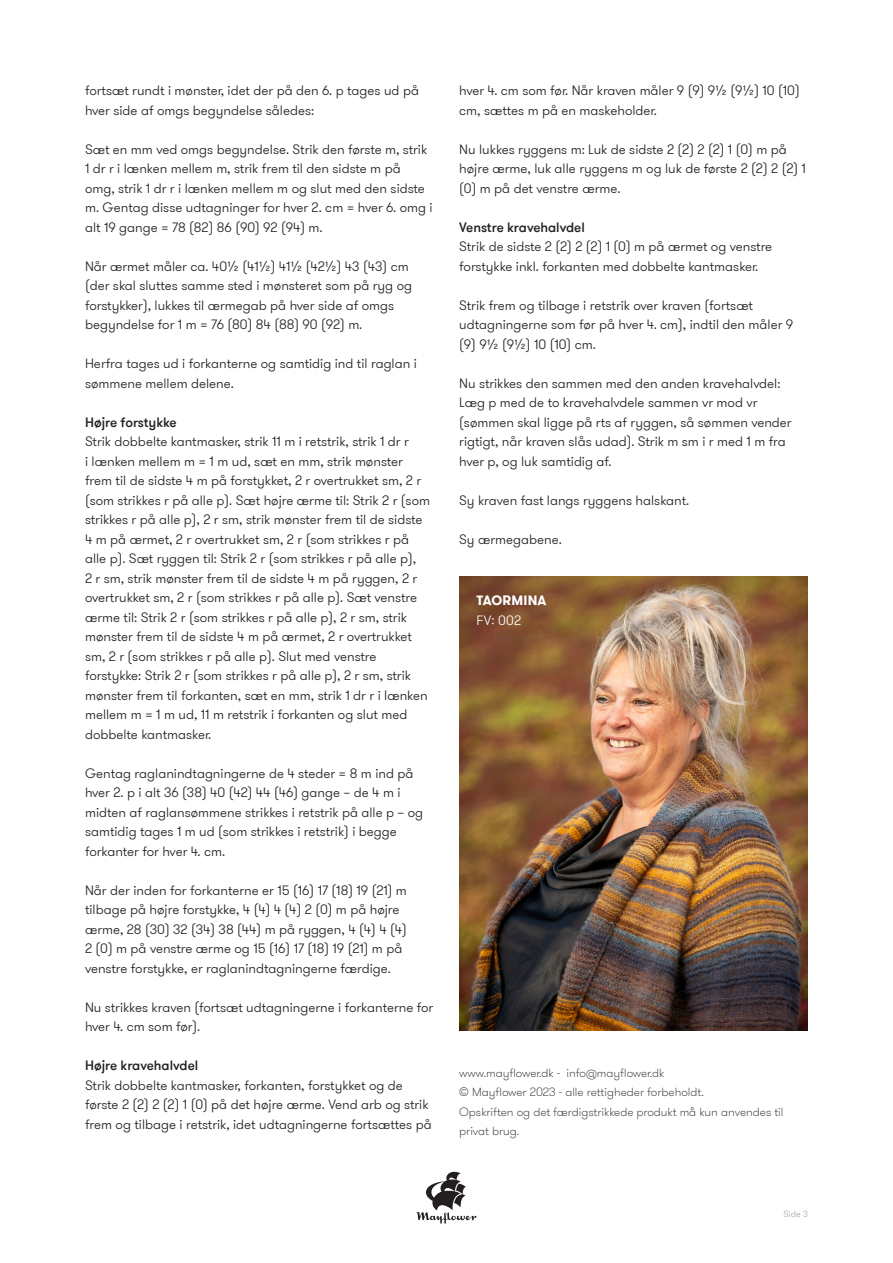
<style>
.page{position:relative;width:893px;height:1263px;background:#fff}
.page>*{position:absolute;margin:0;border:0;box-sizing:border-box;transform-origin:0 0}
.t1{font:300 13.5px/19.5px "GT Walsheim Pro";color:#231f20}
.t2{font:500 13.5px "GT Walsheim Pro";color:#231f20}
.t3{font:700 13.5px "GT Walsheim Pro";letter-spacing:.015em;color:#fff}
.t4{font:300 13.5px "GT Walsheim Pro";color:#fff}
.t5{font:100 12px/19.5px "GT Walsheim Pro";color:#231f20}
.t6{font:300 9px "GT Walsheim Pro";color:#a8a9ad}
</style>
<div class="page">
<svg style="left:417px;top:1172px;width:59px;height:52px"></svg>
<img style="left:459px;top:576px;width:349px;height:454px">
<p class="t1" style="left:85px;top:81px;width:335px">fortsæt rundt i mønster, idet der på den 6. p tages ud på hver side af omgs begyndelse således:</p>
<p class="t1" style="left:85px;top:140px;width:349px">Sæt en mm ved omgs begyndelse. Strik den første m, strik 1 dr r i lænken mellem m, strik frem til den sidste m på omg, strik 1 dr r i lænken mellem m og slut med den sidste m. Gentag disse udtagninger for hver 2. cm = hver 6. omg i alt 19 gange = 78 (82) 86 (90) 92 (94) m.</p>
<p class="t1" style="left:85px;top:257px;width:329px">Når ærmet måler ca. 40½ (41½) 41½ (42½) 43 (43) cm (der skal sluttes samme sted i mønsteret som på ryg og forstykker), lukkes til ærmegab på hver side af omgs begyndelse for 1 m = 76 (80) 84 (88) 90 (92) m.</p>
<p class="t1" style="left:85px;top:354px;width:333px">Herfra tages ud i forkanterne og samtidig ind til raglan i sømmene mellem delene.</p>
<p class="t2" style="left:85px;top:413px;width:93px">Højre forstykke</p>
<p class="t1" style="left:85px;top:432px;width:347px">Strik dobbelte kantmasker, strik 11 m i retstrik, strik 1 dr r<br>i lænken mellem m = 1 m ud, sæt en mm, strik mønster frem til de sidste 4 m på forstykket, 2 r overtrukket sm, 2 r (som strikkes r på alle p). Sæt højre ærme til: Strik 2 r (som strikkes r på alle p), 2 r sm, strik mønster frem til de sidste 4 m på ærmet, 2 r overtrukket sm, 2 r (som strikkes r på alle p). Sæt ryggen til: Strik 2 r (som strikkes r på alle p),<br>2 r sm, strik mønster frem til de sidste 4 m på ryggen, 2 r overtrukket sm, 2 r (som strikkes r på alle p). Sæt venstre ærme til: Strik 2 r (som strikkes r på alle p), 2 r sm, strik mønster frem til de sidste 4 m på ærmet, 2 r overtrukket sm, 2 r (som strikkes r på alle p). Slut med venstre forstykke: Strik 2 r (som strikkes r på alle p), 2 r sm, strik mønster frem til forkanten, sæt en mm, strik 1 dr r i lænken mellem m = 1 m ud, 11 m retstrik i forkanten og slut med dobbelte kantmasker.</p>
<p class="t1" style="left:85px;top:764px;width:340px">Gentag raglanindtagningerne de 4 steder = 8 m ind på hver 2. p i alt 36 (38) 40 (42) 44 (46) gange – de 4 m i midten af raglansømmene strikkes i retstrik på alle p – og samtidig tages 1 m ud (som strikkes i retstrik) i begge forkanter for hver 4. cm.</p>
<p class="t1" style="left:85px;top:881px;width:323px">Når der inden for forkanterne er 15 (16) 17 (18) 19 (21) m tilbage på højre forstykke, 4 (4) 4 (4) 2 (0) m på højre ærme, 28 (30) 32 (34) 38 (44) m på ryggen, 4 (4) 4 (4)<br>2 (0) m på venstre ærme og 15 (16) 17 (18) 19 (21) m på venstre forstykke, er raglanindtagningerne færdige.</p>
<p class="t1" style="left:85px;top:998px;width:350px">Nu strikkes kraven (fortsæt udtagningerne i forkanterne for hver 4. cm som før).</p>
<p class="t2" style="left:85px;top:1057px;width:115px">Højre kravehalvdel</p>
<p class="t1" style="left:85px;top:1076px;width:348px">Strik dobbelte kantmasker, forkanten, forstykket og de første 2 (2) 2 (2) 1 (0) på det højre ærme. Vend arb og strik frem og tilbage i retstrik, idet udtagningerne fortsættes på</p>
<p class="t1" style="left:459px;top:81px;width:342px">hver 4. cm som før. Når kraven måler 9 (9) 9½ (9½) 10 (10) cm, sættes m på en maskeholder.</p>
<p class="t1" style="left:459px;top:140px;width:348px">Nu lukkes ryggens m: Luk de sidste 2 (2) 2 (2) 1 (0) m på højre ærme, luk alle ryggens m og luk de første 2 (2) 2 (2) 1 (0) m på det venstre ærme.</p>
<p class="t2" style="left:459px;top:218px;width:127px">Venstre kravehalvdel</p>
<p class="t1" style="left:459px;top:237px;width:315px">Strik de sidste 2 (2) 2 (2) 1 (0) m på ærmet og venstre forstykke inkl. forkanten med dobbelte kantmasker.</p>
<p class="t1" style="left:459px;top:296px;width:335px">Strik frem og tilbage i retstrik over kraven (fortsæt udtagningerne som før på hver 4. cm), indtil den måler 9 (9) 9½ (9½) 10 (10) cm.</p>
<p class="t1" style="left:459px;top:374px;width:334px">Nu strikkes den sammen med den anden kravehalvdel:<br>Læg p med de to kravehalvdele sammen vr mod vr (sømmen skal ligge på rts af ryggen, så sømmen vender rigtigt, når kraven slås udad). Strik m sm i r med 1 m fra hver p, og luk samtidig af.</p>
<p class="t1" style="left:459px;top:491px;width:231px">Sy kraven fast langs ryggens halskant.</p>
<p class="t1" style="left:459px;top:530px;width:104px">Sy ærmegabene.</p>
<p class="t3" style="left:476px;top:592px;width:71px">TAORMINA</p>
<p class="t4" style="left:476px;top:612px;width:46px">FV: 002</p>
<p class="t5" style="left:459px;top:1063px;width:207px">www.mayflower.dk - info@mayflower.dk</p>
<p class="t5" style="left:459px;top:1082px;width:246px">© Mayflower 2023 - alle rettigheder forbeholdt.</p>
<p class="t5" style="left:459px;top:1102px;width:326px">Opskriften og det færdigstrikkede produkt må kun anvendes til privat brug.</p>
<p class="t6" style="left:783px;top:1208px;width:26px">Side 3</p>
</div>
